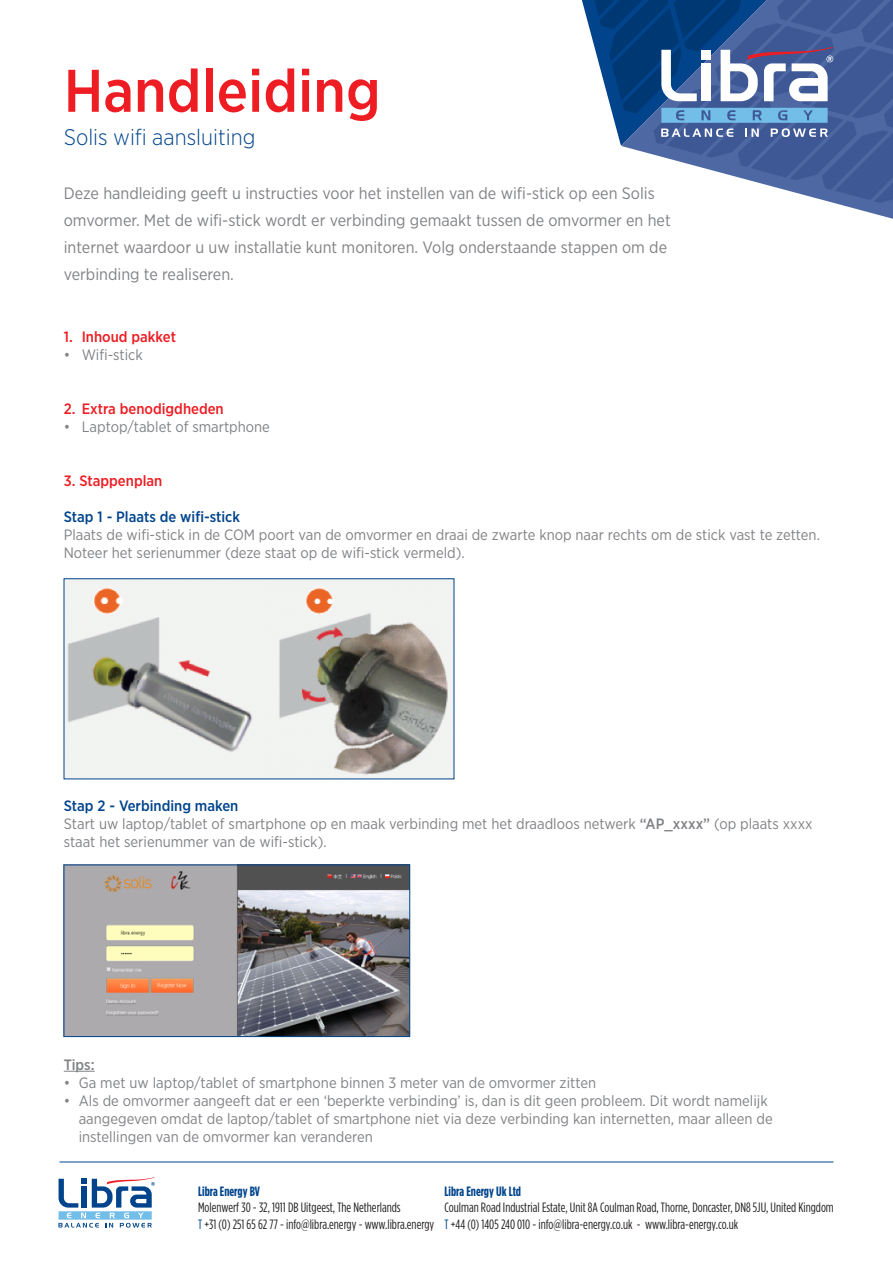
<style>
.page{position:relative;width:893px;height:1263px;background:#fff}
.page>*{position:absolute;margin:0;border:0;box-sizing:border-box;transform-origin:0 0}
.t1{font:500 60px "Gotham Narrow";color:#ee1d23}
.t2{font:300 22.5px "Gotham Narrow";color:#01448c}
.t3{font:16.5px/27px "Gotham Narrow";color:#808285}
.t4{font:15px/18px "Gotham Narrow";color:#808285}
.t5{font:500 15px "Gotham Narrow";color:#ee1d23}
.t6{font:500 15px "Gotham Narrow";color:#808285}
.t7{font:13.5px "Gotham Condensed";color:#231f20}
.t8{font:700 13.5px "Gotham Condensed";color:#01448c}
.s1{font-weight:500;color:#01448c}
.s2{font-weight:500}
.s3{color:#01448c}
</style>
<div class="page">
<svg style="left:58px;top:1177px;width:97px;height:50px"></svg>
<hr style="left:60px;top:1161px;width:773px;height:1px;background:#01448c">
<svg style="left:834px;top:203px;width:59px;height:16px"></svg>
<hr style="left:64px;top:1071px;width:31px;height:1px;background:#808285">
<img style="left:66px;top:580px;width:386px;height:197px">
<img style="left:66px;top:867px;width:342px;height:168px">
<div style="left:64px;top:865px;width:346px;height:172px;border:1px solid #01448c"></div>
<svg style="left:582px;top:0;width:311px;height:203px"></svg>
<p class="t1" style="left:64px;top:53px;width:318px">Handleiding</p>
<p class="t2" style="left:64px;top:123px;width:193px">Solis wifi aansluiting</p>
<p class="t3" style="left:64px;top:179px;width:608px">Deze handleiding geeft u instructies voor het instellen van de wifi-stick op een Solis omvormer. Met de wifi-stick wordt er verbinding gemaakt tussen de omvormer en het</p>
<p class="t3" style="left:64px;top:233px;width:605px">internet waardoor u uw installatie kunt monitoren. Volg onderstaande stappen om de</p>
<p class="t3" style="left:64px;top:260px;width:172px">verbinding te realiseren.</p>
<p class="t5" style="left:64px;top:327px;width:114px">1. Inhoud pakket</p>
<p class="t4" style="left:64px;top:345px;width:81px">• Wifi-stick</p>
<p class="t5" style="left:64px;top:399px;width:161px">2. Extra benodigdheden</p>
<p class="t4" style="left:64px;top:417px;width:208px">• Laptop/tablet of smartphone</p>
<p class="t5" style="left:64px;top:471px;width:100px">3. Stappenplan</p>
<p class="t4" style="left:64px;top:507px;width:758px"><span class="s1">Stap 1 - Plaats de wifi-stick<br></span>Plaats de wifi-stick in de COM poort van de omvormer en draai de zwarte knop naar rechts om de stick vast te zetten.<br>Noteer het serienummer (deze staat op de wifi-stick vermeld).</p>
<p class="t4" style="left:64px;top:796px;width:750px"><span class="s1">Stap 2 - Verbinding maken<br></span>Start uw laptop/tablet of smartphone op en maak verbinding met het draadloos netwerk <span class="s2">“AP_xxxx”</span> (op plaats xxxx staat het serienummer van de wifi-stick).</p>
<p class="t6" style="left:64px;top:1055px;width:32px">Tips:</p>
<p class="t4" style="left:64px;top:1073px;width:534px">• Ga met uw laptop/tablet of smartphone binnen 3 meter van de omvormer zitten</p>
<p class="t4" style="left:79px;top:1091px;width:695px;text-indent:-15px">• Als de omvormer aangeeft dat er een ‘beperkte verbinding’ is, dan is dit geen probleem. Dit wordt namelijk aangegeven omdat de laptop/tablet of smartphone niet via deze verbinding kan internetten, maar alleen de instellingen van de omvormer kan veranderen</p>
<p class="t8" style="left:198px;top:1183px;width:63px">Libra Energy BV</p>
<p class="t7" style="left:198px;top:1200px;width:204px">Molenwerf 30 - 32, 1911 DB Uitgeest, The Netherlands</p>
<p class="t7" style="left:198px;top:1216px;width:238px"><span class="s3">T</span> +31 (0) 251 65 62 77 - info@libra.energy - www.libra.energy</p>
<p class="t8" style="left:445px;top:1183px;width:78px">Libra Energy Uk Ltd</p>
<p class="t7" style="left:445px;top:1200px;width:391px">Coulman Road Industrial Estate, Unit 8A Coulman Road, Thorne, Doncaster, DN8 5JU, United Kingdom</p>
<p class="t7" style="left:445px;top:1216px;width:295px"><span class="s3">T</span> +44 (0) 1405 240 010 - info@libra-energy.co.uk - www.libra-energy.co.uk</p>
</div>
